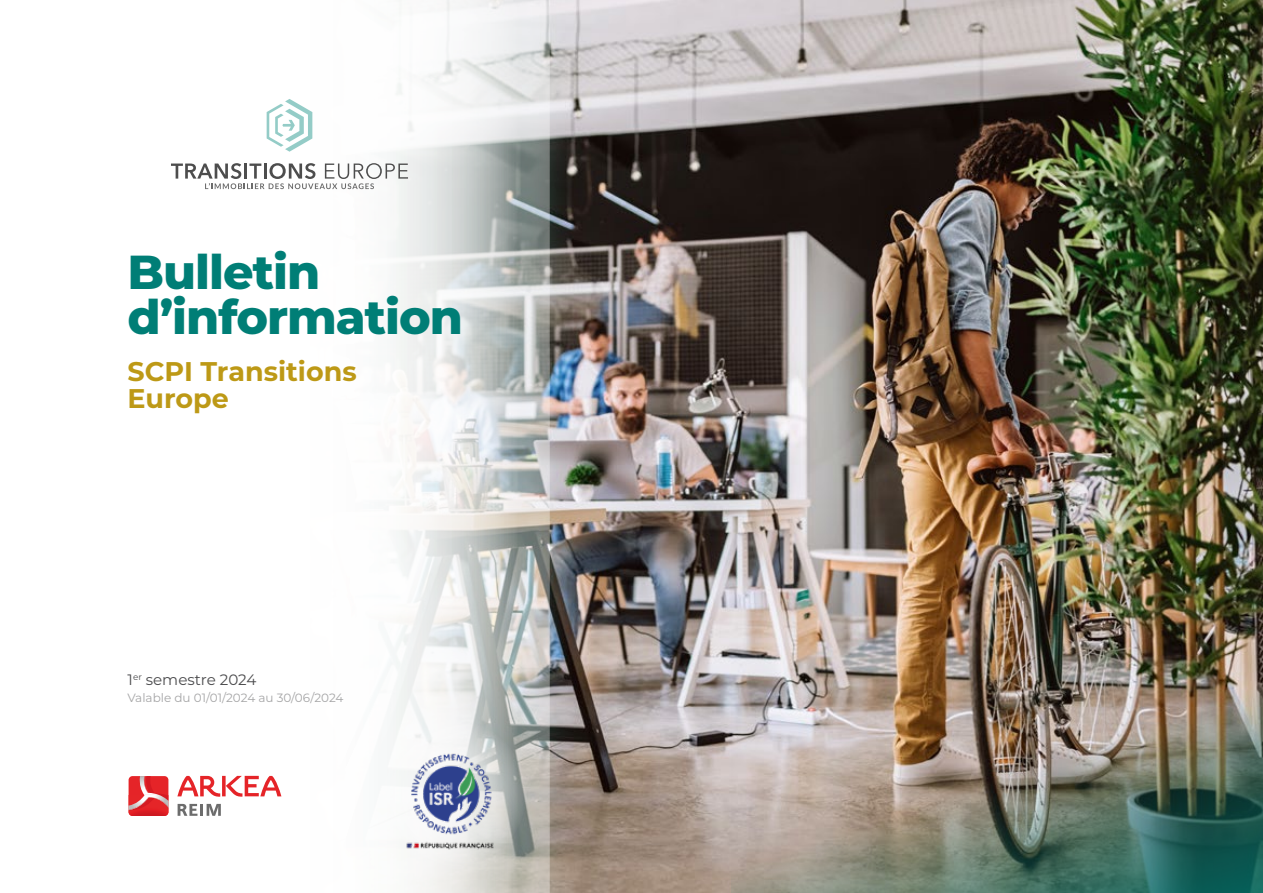
<style>
.page{position:relative;width:1263px;height:893px;background:#fff}
.page>*{position:absolute;margin:0;border:0;box-sizing:border-box;transform-origin:0 0}
.t1{font:800 47.7px/45.6px "Montserrat";letter-spacing:-.02em;color:#007e76}
.t2{font:700 27px/27px "Montserrat";color:#bd9916}
.t3{font:15.15px "Montserrat";color:#4b4b4d}
.t4{font:12px "Montserrat";color:#a5a5a6}
</style>
<div class="page">
<img style="left:578px;top:0;width:685px;height:893px">
<img style="left:731px;top:643px;width:532px;height:250px">
<div style="left:0;top:0;width:578px;height:893px;background:#96ceca;opacity:.25"></div>
<svg style="left:0;top:0;width:550px;height:893px"></svg>
<svg style="left:171px;top:163px;width:237px;height:26px"></svg>
<svg style="left:267px;top:99px;width:45px;height:53px"></svg>
<svg style="left:377px;top:719px;width:149px;height:149px;fill:#f5f6f6"></svg>
<img style="left:399px;top:742px;width:108px;height:117px">
<svg style="left:177px;top:776px;width:104px;height:21px"></svg>
<svg style="left:178px;top:804px;width:43px;height:12px"></svg>
<svg style="left:129px;top:776px;width:39px;height:40px"></svg>
<svg style="left:139px;top:776px;width:27px;height:19px"></svg>
<img style="left:129px;top:795px;width:39px;height:15px">
<h1 class="t1" style="left:128px;top:246px;width:337px">Bulletin d’information</h1>
<h2 class="t2" style="left:128px;top:356px;width:231px">SCPI Transitions<br>Europe</h2>
<p class="t3" style="left:128px;top:670px;width:130px">1<sup>er</sup> semestre 2024</p>
<p class="t4" style="left:128px;top:689px;width:217px">Valable du 01/01/2024 au 30/06/2024</p>
</div>
